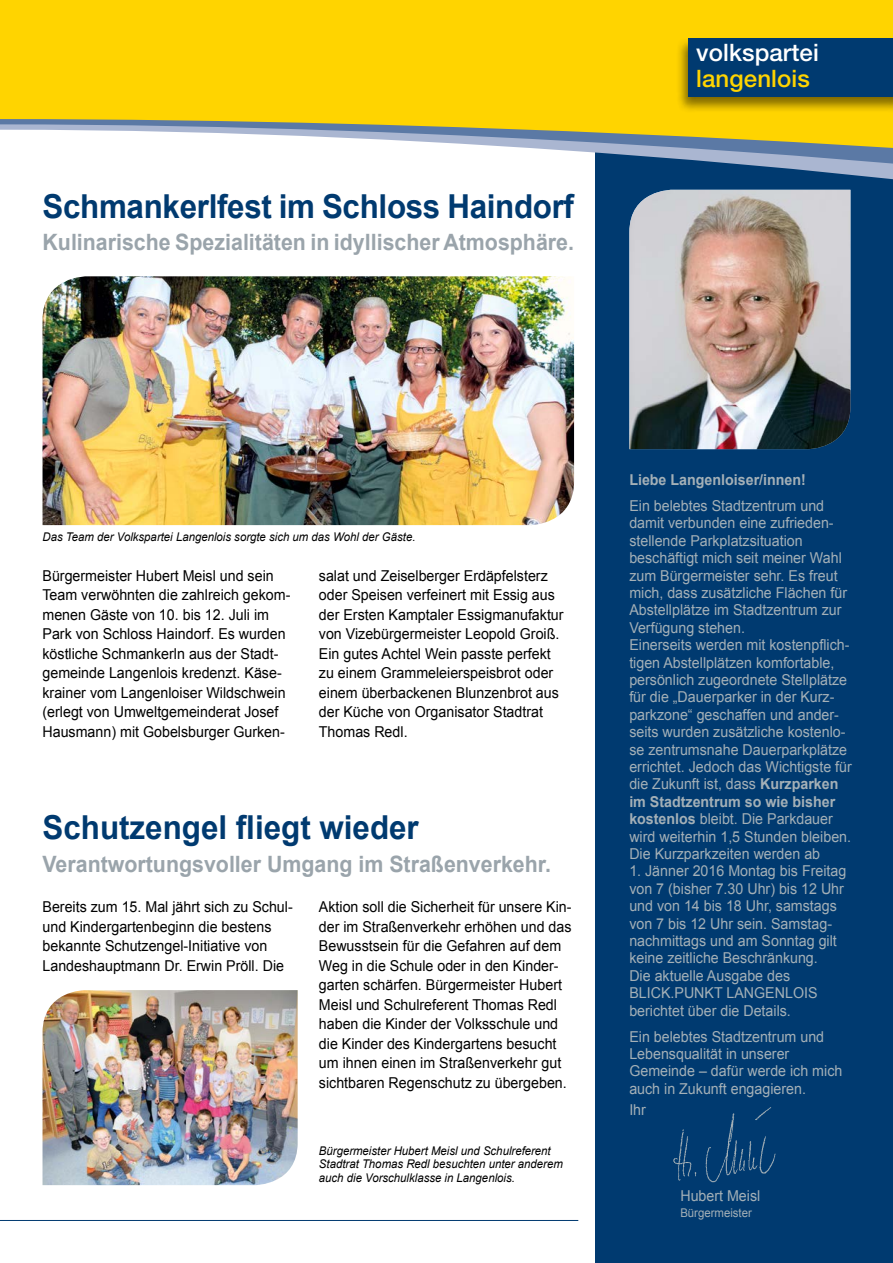
<style>
.page{position:relative;width:893px;height:1263px;background:#fff}
.page>*{position:absolute;margin:0;border:0;box-sizing:border-box;transform-origin:0 0}
.t1{font:700 33px "Arial";letter-spacing:-.01em;color:#003a70;scale:.95 1}
.t2{font:500 24px "Helvetica Neue LT Std";letter-spacing:.005em;color:#fff}
.t3{font:500 24px "Helvetica Neue LT Std";letter-spacing:.005em;color:#ffd400}
.t4{font:700 22.5px "Arial";color:#9aa4ab;scale:.95 1}
.t5{font:15px/19.5px "Arial";color:#000;scale:.95 1}
.t6{font:15px/17.4px "Arial";color:#a4b0b7;scale:.95 1}
.t7{font:700 15px "Arial";color:#a4b0b7;scale:.95 1}
.t8{font:italic 12px/13.5px "Arial";color:#000;scale:.95 1}
.t9{font:12px "Arial";color:#a4b0b7;scale:.95 1}
.s1{font-weight:700}
</style>
<div class="page">
<div style="left:595px;top:0;width:298px;height:1263px;background:#003a70"></div>
<svg style="left:749px;top:165px;width:144px;height:15px"></svg>
<svg style="left:546px;top:149px;width:347px;height:16px"></svg>
<svg style="left:0;top:0;width:893px;height:149px;background:#f2d020"></svg>
<div style="left:676px;top:37px;width:217px;height:76px;background:#000;opacity:.5"></div>
<div style="left:689px;top:38px;width:204px;height:58px;background:#003a70"></div>
<hr style="left:0;top:1220px;width:578px;height:1px;background:#003a70">
<img style="left:629px;top:190px;width:221px;height:259px">
<img style="left:673px;top:1107px;width:103px;height:76px">
<img style="left:43px;top:276px;width:531px;height:249px">
<img style="left:43px;top:990px;width:255px;height:195px">
<h1 class="t1" style="left:43px;top:184px;width:561px">Schmankerlfest im Schloss Haindorf</h1>
<h3 class="t4" style="left:43px;top:227px;width:561px">Kulinarische Spezialitäten in idyllischer Atmosphäre.</h3>
<h2 class="t2" style="left:696px;top:38px;width:124px">volkspartei</h2>
<h2 class="t3" style="left:696px;top:64px;width:115px">langenlois</h2>
<p class="t8" style="left:43px;top:531px;width:394px">Das Team der Volkspartei Langenlois sorgte sich um das Wohl der Gäste.</p>
<p class="t5" style="left:43px;top:566px;width:262px">Bürgermeister Hubert Meisl und sein Team verwöhnten die zahlreich gekom&shy;menen Gäste von 10. bis 12. Juli im Park von Schloss Haindorf. Es wurden köstliche Schmankerln aus der Stadt&shy;gemeinde Langenlois kredenzt. Käse&shy;krainer vom Langenloiser Wildschwein (erlegt von Umweltgemeinderat Josef Hausmann) mit Gobelsburger Gurken-</p>
<p class="t5" style="left:319px;top:566px;width:259px">salat und Zeiselberger Erdäpfelsterz oder Speisen verfeinert mit Essig aus der Ersten Kamptaler Essigmanufaktur von Vizebürgermeister Leopold Groiß.<br>Ein gutes Achtel Wein passte perfekt zu einem Grammeleierspeisbrot oder einem überbackenen Blunzenbrot aus der Küche von Organisator Stadtrat Thomas Redl.</p>
<h1 class="t1" style="left:43px;top:806px;width:398px">Schutzengel fliegt wieder</h1>
<h3 class="t4" style="left:43px;top:849px;width:537px">Verantwortungsvoller Umgang im Straßenverkehr.</h3>
<p class="t5" style="left:43px;top:897px;width:265px">Bereits zum 15. Mal jährt sich zu Schul&shy;und Kindergartenbeginn die bestens bekannte Schutzengel-Initiative von Landeshauptmann Dr. Erwin Pröll. Die</p>
<p class="t5" style="left:319px;top:897px;width:267px">Aktion soll die Sicherheit für unsere Kin&shy;der im Straßenverkehr erhöhen und das Bewusstsein für die Gefahren auf dem Weg in die Schule oder in den Kinder&shy;garten schärfen. Bürgermeister Hubert Meisl und Schulreferent Thomas Redl haben die Kinder der Volksschule und die Kinder des Kindergartens besucht um ihnen einen im Straßenverkehr gut sichtbaren Regenschutz zu übergeben.</p>
<p class="t8" style="left:319px;top:1144px;width:258px">Bürgermeister Hubert Meisl und Schulreferent<br>Stadtrat Thomas Redl besuchten unter anderem auch die Vorschulklasse in Langenlois.</p>
<p class="t7" style="left:629px;top:470px;width:187px">Liebe Langenloiser/innen!</p>
<p class="t6" style="left:629px;top:497px;width:236px">Ein belebtes Stadtzentrum und damit verbunden eine zufrieden&shy;stellende Parkplatzsituation beschäftigt mich seit meiner Wahl zum Bürgermeister sehr. Es freut mich, dass zusätzliche Flächen für Abstellplätze im Stadtzentrum zur Verfügung stehen.<br>Einerseits werden mit kostenpflich&shy;tigen Abstellplätzen komfortable, persönlich zugeordnete Stellplätze für die „Dauerparker in der Kurz&shy;parkzone“ geschaffen und ander&shy;seits wurden zusätzliche kostenlo&shy;se zentrumsnahe Dauerparkplätze errichtet. Jedoch das Wichtigste für die Zukunft ist, dass <span class="s1">Kurzparken im Stadtzentrum so wie bisher kostenlos</span> bleibt. Die Parkdauer wird weiterhin 1,5 Stunden bleiben.<br>Die Kurzparkzeiten werden ab</p>
<p class="t6" style="left:629px;top:863px;width:230px">1. Jänner 2016 Montag bis Freitag von 7 (bisher 7.30 Uhr) bis 12 Uhr und von 14 bis 18 Uhr, samstags von 7 bis 12 Uhr sein. Samstag&shy;nachmittags und am Sonntag gilt keine zeitliche Beschränkung.<br>Die aktuelle Ausgabe des<br>BLICK.PUNKT LANGENLOIS berichtet über die Details.</p>
<p class="t6" style="left:629px;top:1028px;width:226px">Ein belebtes Stadtzentrum und<br>Lebensqualität in unserer<br>Gemeinde – dafür werde ich mich auch in Zukunft engagieren.</p>
<p class="t6" style="left:629px;top:1101px;width:19px">Ihr</p>
<p class="t6" style="left:680px;top:1187px;width:86px">Hubert Meisl</p>
<p class="t9" style="left:680px;top:1205px;width:77px">Bürgermeister</p>
</div>
